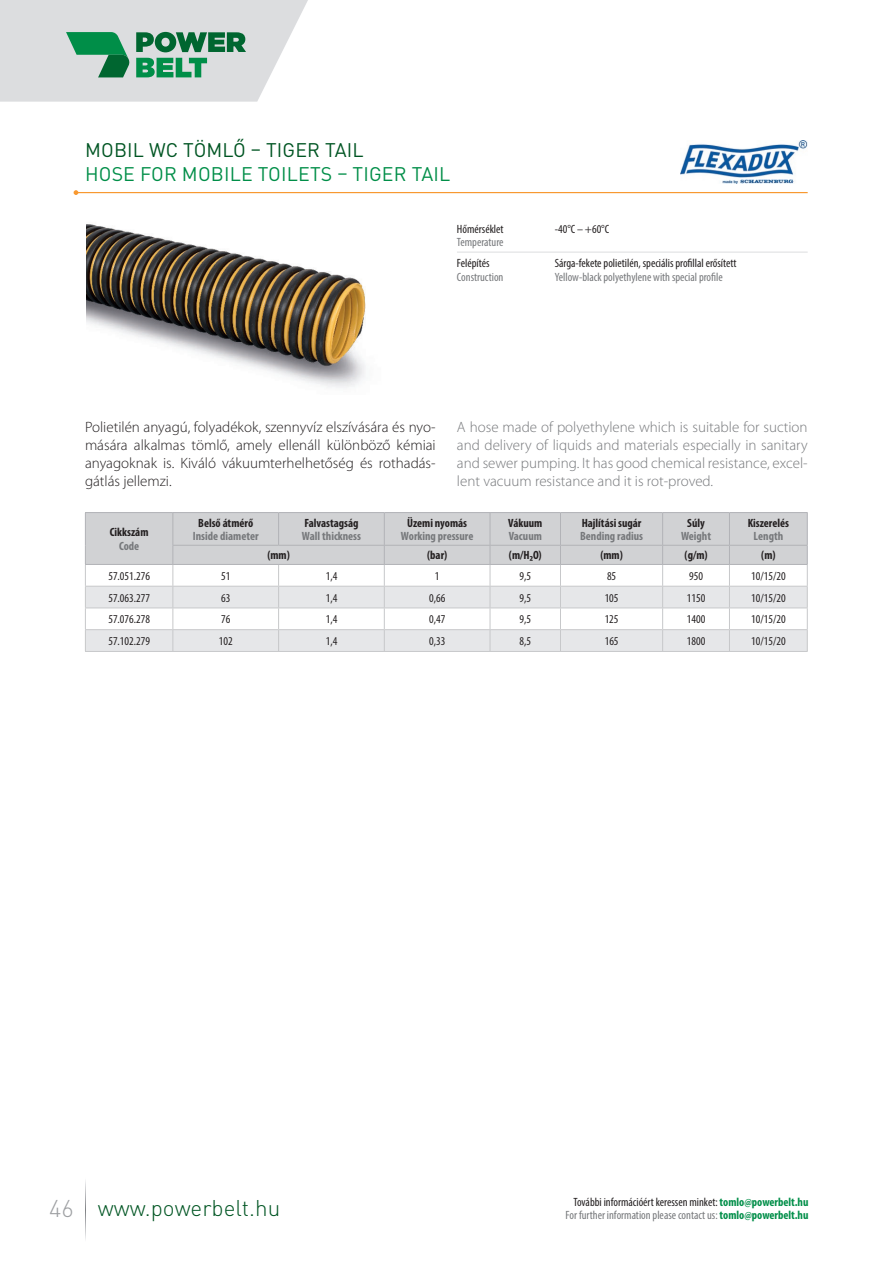
<style>
.page{position:relative;width:893px;height:1263px;background:#fff}
.page>*{position:absolute;margin:0;border:0;box-sizing:border-box;transform-origin:0 0}
.t1{font:300 22.5px "DIN Pro";color:#005523}
.t2{font:19.5px "DIN Pro";letter-spacing:.01em;color:#008e48}
.t3{font:19.5px "DIN Pro";letter-spacing:.01em;color:#005523}
.t4{font:300 15px/18px "Myriad Pro";color:#76787b;text-align:justify}
.t5{font:300 15px/18px "Myriad Pro";color:#231f20;text-align:justify}
.t6{font:condensed 12px "Myriad Pro";color:#231f20}
.t7{font:condensed 12px/13.5px "Myriad Pro";color:#76787b;text-align:right}
.t8{font:700 condensed 12px "Myriad Pro";color:#231f20}
.t9{font:700 condensed 12px "Myriad Pro";color:#76787b}
.s1{font-size:24px;color:#9d9fa2}
.s2{color:#231f20}
.s3{font-weight:700;color:#008e48}
</style>
<div class="page">
<svg style="left:85px;top:1180px;width:1px;height:60px"></svg>
<img style="left:680px;top:141px;width:128px;height:42px">
<hr style="left:76px;top:192px;width:732px;height:1px;background:#f89931">
<svg style="left:74px;top:190px;width:4px;height:5px"></svg>
<hr style="left:457px;top:252px;width:351px;height:1px;background:#dcdddf">
<img style="left:87px;top:224px;width:279px;height:164px">
<hr style="left:85px;top:512px;width:88px;height:1px;background:#b2b3b7">
<hr style="left:173px;top:512px;width:106px;height:1px;background:#b2b3b7">
<hr style="left:279px;top:512px;width:105px;height:1px;background:#b2b3b7">
<hr style="left:384px;top:512px;width:106px;height:1px;background:#b2b3b7">
<hr style="left:490px;top:512px;width:70px;height:1px;background:#b2b3b7">
<hr style="left:560px;top:512px;width:103px;height:1px;background:#b2b3b7">
<hr style="left:663px;top:512px;width:66px;height:1px;background:#b2b3b7">
<hr style="left:729px;top:512px;width:79px;height:1px;background:#b2b3b7">
<svg style="left:85px;top:513px;width:723px;height:138px"></svg>
<hr style="left:85px;top:651px;width:723px;height:1px;background:#c7c8ca">
<svg style="left:0;top:0;width:308px;height:102px;background:#c2d2cc"></svg>
<h2 class="t3" style="left:85px;top:139px;width:280px">MOBIL WC TÖMLŐ – TIGER TAIL</h2>
<h2 class="t2" style="left:85px;top:163px;width:367px">HOSE FOR MOBILE TOILETS – TIGER TAIL</h2>
<p class="t6" style="left:457px;top:222px;width:48px">Hőmérséklet</p>
<p class="t7" style="left:457px;top:235px;width:48px">Temperature</p>
<p class="t6" style="left:457px;top:256px;width:34px">Felépítés</p>
<p class="t7" style="left:457px;top:270px;width:48px">Construction</p>
<p class="t6" style="left:555px;top:222px;width:56px">-40°C – +60°C</p>
<p class="t6" style="left:555px;top:256px;width:183px">Sárga-fekete polietilén, speciális profillal erősített</p>
<p class="t7" style="left:555px;top:270px;width:170px">Yellow-black polyethylene with special profile</p>
<p class="t5" style="left:85px;top:419px;width:352px">Polietilén anyagú, folyadékok, szennyvíz elszívására és nyo&shy;mására alkalmas tömlő, amely ellenáll különböző kémiai anyagoknak is. Kiváló vákuumterhelhetőség és rothadás&shy;gátlás jellemzi.</p>
<p class="t4" style="left:457px;top:419px;width:352px">A hose made of polyethylene which is suitable for suction and delivery of liquids and materials especially in sanitary and sewer pumping. It has good chemical resistance, excel&shy;lent vacuum resistance and it is rot-proved.</p>
<p class="t8" style="left:110px;top:528px;width:40px">Cikkszám</p>
<p class="t9" style="left:119px;top:541px;width:22px">Code</p>
<p class="t8" style="left:407px;top:518px;width:61px">Üzemi nyomás</p>
<p class="t9" style="left:401px;top:532px;width:74px">Working pressure</p>
<p class="t8" style="left:198px;top:518px;width:56px">Belső átmérő</p>
<p class="t9" style="left:193px;top:532px;width:67px">Inside diameter</p>
<p class="t8" style="left:304px;top:518px;width:56px">Falvastagság</p>
<p class="t9" style="left:302px;top:532px;width:61px">Wall thickness</p>
<p class="t8" style="left:508px;top:518px;width:36px">Vákuum</p>
<p class="t9" style="left:509px;top:532px;width:35px">Vacuum</p>
<p class="t8" style="left:582px;top:518px;width:61px">Hajlítási sugár</p>
<p class="t9" style="left:580px;top:532px;width:65px">Bending radius</p>
<p class="t8" style="left:687px;top:518px;width:19px">Súly</p>
<p class="t9" style="left:681px;top:532px;width:32px">Weight</p>
<p class="t8" style="left:748px;top:518px;width:43px">Kiszerelés</p>
<p class="t9" style="left:753px;top:532px;width:31px">Length</p>
<p class="t8" style="left:267px;top:551px;width:24px">(mm)</p>
<p class="t8" style="left:427px;top:551px;width:22px">(bar)</p>
<p class="t8" style="left:509px;top:551px;width:34px">(m/H2O)</p>
<p class="t8" style="left:600px;top:551px;width:24px">(mm)</p>
<p class="t8" style="left:684px;top:551px;width:25px">(g/m)</p>
<p class="t8" style="left:761px;top:551px;width:16px">(m)</p>
<p class="t6" style="left:108px;top:569px;width:43px">57.051.276</p>
<p class="t6" style="left:221px;top:569px;width:11px">51</p>
<p class="t6" style="left:326px;top:569px;width:13px">1,4</p>
<p class="t6" style="left:435px;top:569px;width:6px">1</p>
<p class="t6" style="left:519px;top:569px;width:13px">9,5</p>
<p class="t6" style="left:607px;top:569px;width:11px">85</p>
<p class="t6" style="left:689px;top:569px;width:15px">950</p>
<p class="t6" style="left:751px;top:569px;width:36px">10/15/20</p>
<p class="t6" style="left:108px;top:590px;width:43px">57.063.277</p>
<p class="t6" style="left:221px;top:590px;width:11px">63</p>
<p class="t6" style="left:326px;top:590px;width:13px">1,4</p>
<p class="t6" style="left:429px;top:590px;width:18px">0,66</p>
<p class="t6" style="left:519px;top:590px;width:13px">9,5</p>
<p class="t6" style="left:605px;top:590px;width:15px">105</p>
<p class="t6" style="left:687px;top:590px;width:20px">1150</p>
<p class="t6" style="left:751px;top:590px;width:36px">10/15/20</p>
<p class="t6" style="left:108px;top:612px;width:43px">57.076.278</p>
<p class="t6" style="left:221px;top:612px;width:11px">76</p>
<p class="t6" style="left:326px;top:612px;width:13px">1,4</p>
<p class="t6" style="left:429px;top:612px;width:18px">0,47</p>
<p class="t6" style="left:519px;top:612px;width:13px">9,5</p>
<p class="t6" style="left:605px;top:612px;width:15px">125</p>
<p class="t6" style="left:687px;top:612px;width:20px">1400</p>
<p class="t6" style="left:751px;top:612px;width:36px">10/15/20</p>
<p class="t6" style="left:108px;top:634px;width:43px">57.102.279</p>
<p class="t6" style="left:219px;top:634px;width:15px">102</p>
<p class="t6" style="left:326px;top:634px;width:13px">1,4</p>
<p class="t6" style="left:429px;top:634px;width:18px">0,33</p>
<p class="t6" style="left:519px;top:634px;width:13px">8,5</p>
<p class="t6" style="left:605px;top:634px;width:15px">165</p>
<p class="t6" style="left:687px;top:634px;width:20px">1800</p>
<p class="t6" style="left:751px;top:634px;width:36px">10/15/20</p>
<h1 class="t1" style="left:49px;top:1195px;width:233px"><span class="s1">46</span> www.powerbelt.hu</h1>
<p class="t7" style="left:566px;top:1195px;width:244px"><span class="s2">További információért keressen minket:</span> <span class="s3">tomlo@powerbelt.hu<br></span>For further information please contact us: <span class="s3">tomlo@powerbelt.hu</span></p>
</div>
